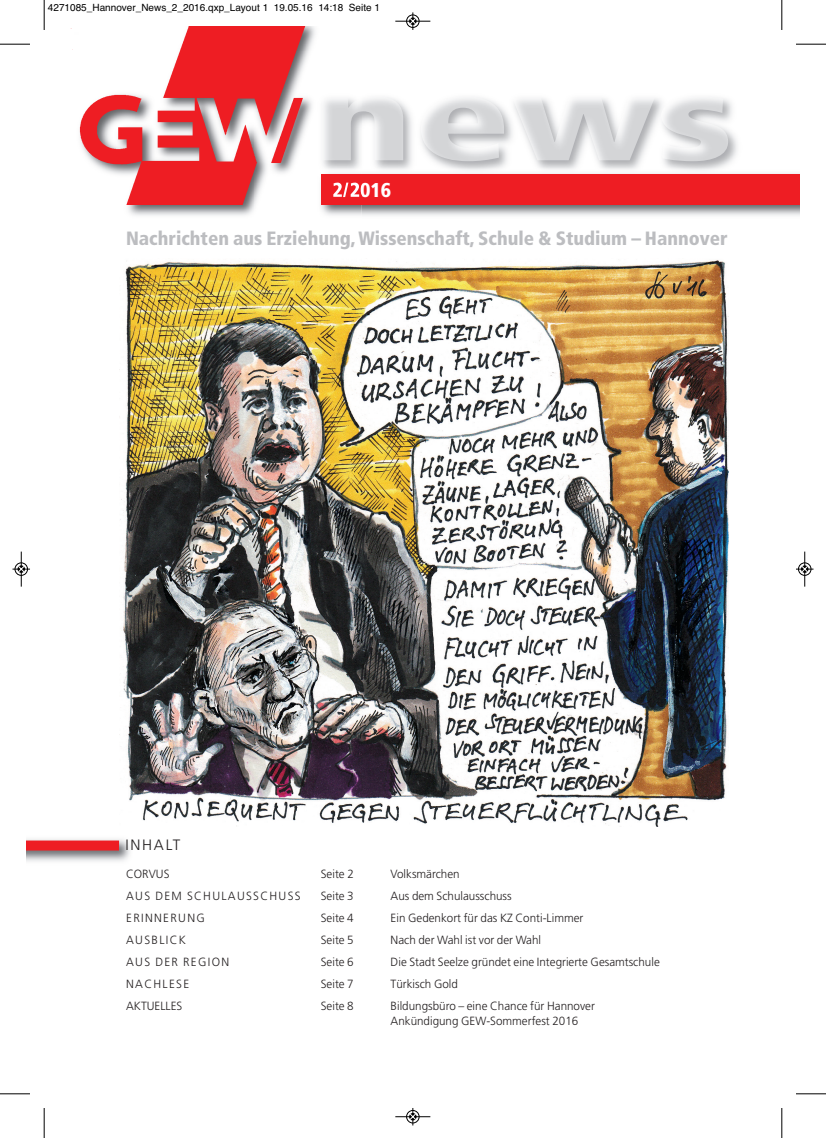
<style>
.page{position:relative;width:826px;height:1138px;background:#fff}
.page>*{position:absolute;margin:0;border:0;box-sizing:border-box;transform-origin:0 0}
.t1{font:900 condensed 20px "Frutiger";color:#fff}
.t2{font:900 condensed 19.25px "Frutiger";color:#bcbdc0}
.t3{font:300 15px "Frutiger";letter-spacing:.115em;color:#231f20}
.t4{font:300 11.88px/15px "Frutiger";color:#231f20}
.t5{font:300 11.88px "Frutiger";letter-spacing:.115em;color:#231f20}
.t6{font:10px "Helvetica";color:#000}
</style>
<div class="page">
<img style="left:126px;top:100px;width:673px;height:116px">
<img style="left:345px;top:97px;width:383px;height:64px">
<div style="left:321px;top:174px;width:478px;height:30px;background:#ee1d23"></div>
<img style="left:26px;top:839px;width:104px;height:23px">
<div style="left:26px;top:840px;width:93px;height:10px;background:#ee1d23"></div>
<img style="left:316px;top:168px;width:45px;height:48px">
<img style="left:345px;top:174px;width:16px;height:30px">
<img style="left:345px;top:182px;width:3px;height:15px">
<img style="left:350px;top:182px;width:11px;height:15px">
<img style="left:71px;top:26px;width:274px;height:178px">
<img style="left:119px;top:260px;width:609px;height:566px">
<hr style="left:44px;top:0;width:1px;height:30px;background:#000">
<hr style="left:0;top:44px;width:30px;height:1px;background:#000">
<hr style="left:781px;top:0;width:1px;height:30px;background:#000">
<hr style="left:795px;top:44px;width:30px;height:1px;background:#000">
<hr style="left:44px;top:1107px;width:1px;height:30px;background:#000">
<hr style="left:0;top:1093px;width:30px;height:1px;background:#000">
<hr style="left:781px;top:1107px;width:1px;height:30px;background:#000">
<hr style="left:795px;top:1093px;width:30px;height:1px;background:#000">
<hr style="left:395px;top:21px;width:35px;height:1px;background:#000">
<div style="left:406px;top:15px;width:13px;height:13px;border:1px solid #000;border-radius:50%"></div>
<svg style="left:409px;top:12px;width:7px;height:18px"></svg>
<div style="left:406px;top:1109px;width:13px;height:14px;border:1px solid #fff;border-radius:50%"></div>
<hr style="left:395px;top:1116px;width:35px;height:1px;background:#000">
<div style="left:406px;top:1109px;width:13px;height:13px;border:1px solid #000;border-radius:50%"></div>
<svg style="left:409px;top:1108px;width:7px;height:17px"></svg>
<hr style="left:21px;top:551px;width:1px;height:35px;background:#000">
<div style="left:15px;top:562px;width:13px;height:13px;border:1px solid #000;border-radius:50%"></div>
<svg style="left:12px;top:565px;width:18px;height:7px"></svg>
<div style="left:797px;top:562px;width:14px;height:13px;border:1px solid #fff;border-radius:50%"></div>
<hr style="left:804px;top:551px;width:1px;height:35px;background:#000">
<div style="left:798px;top:562px;width:12px;height:13px;border:1px solid #000;border-radius:50%"></div>
<svg style="left:796px;top:565px;width:17px;height:7px"></svg>
<p class="t6" style="left:48px;top:2px;width:333px">4271085_Hannover_News_2_2016.qxp_Layout 1 19.05.16 14:18 Seite 1</p>
<h1 class="t1" style="left:332px;top:182px;width:60px">2/2016</h1>
<h2 class="t2" style="left:126px;top:230px;width:603px">Nachrichten aus Erziehung,Wissenschaft, Schule &amp; Studium – Hannover</h2>
<p class="t3" style="left:125px;top:838px;width:56px">INHALT</p>
<p class="t4" style="left:126px;top:866px;width:45px">CORVUS</p>
<p class="t4" style="left:321px;top:866px;width:34px">Seite 2</p>
<p class="t4" style="left:390px;top:866px;width:70px">Volksmärchen</p>
<p class="t5" style="left:126px;top:890px;width:176px">AUS DEM SCHULAUSSCHUSS</p>
<p class="t4" style="left:321px;top:888px;width:34px">Seite 3</p>
<p class="t4" style="left:390px;top:888px;width:122px">Aus dem Schulausschuss</p>
<p class="t5" style="left:126px;top:912px;width:80px">ERINNERUNG</p>
<p class="t4" style="left:321px;top:910px;width:34px">Seite 4</p>
<p class="t4" style="left:390px;top:910px;width:194px">Ein Gedenkort für das KZ Conti-Limmer</p>
<p class="t5" style="left:126px;top:934px;width:61px">AUSBLICK</p>
<p class="t4" style="left:321px;top:932px;width:34px">Seite 5</p>
<p class="t4" style="left:390px;top:932px;width:152px">Nach der Wahl ist vor der Wahl</p>
<p class="t5" style="left:126px;top:956px;width:104px">AUS DER REGION</p>
<p class="t4" style="left:321px;top:954px;width:34px">Seite 6</p>
<p class="t4" style="left:390px;top:954px;width:270px">Die Stadt Seelze gründet eine Integrierte Gesamtschule</p>
<p class="t5" style="left:126px;top:978px;width:64px">NACHLESE</p>
<p class="t4" style="left:321px;top:977px;width:34px">Seite 7</p>
<p class="t4" style="left:390px;top:977px;width:69px">Türkisch Gold</p>
<p class="t4" style="left:126px;top:999px;width:58px">AKTUELLES</p>
<p class="t4" style="left:321px;top:999px;width:34px">Seite 8</p>
<p class="t4" style="left:390px;top:999px;width:206px">Bildungsbüro – eine Chance für Hannover<br>Ankündigung GEW-Sommerfest 2016</p>
</div>
